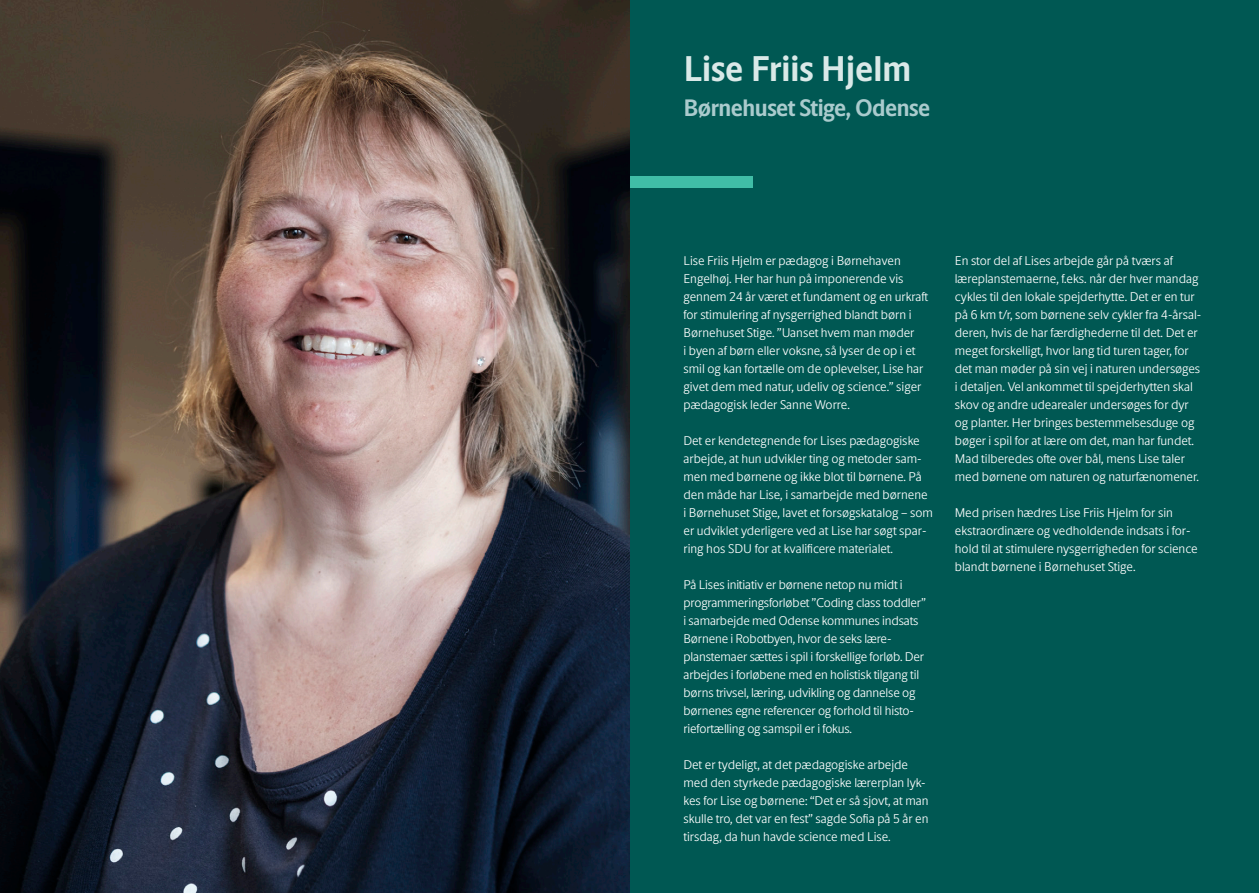
<style>
.page{position:relative;width:1259px;height:893px;background:#fff}
.page>*{position:absolute;margin:0;border:0;box-sizing:border-box;transform-origin:0 0}
.Header_-_Name{font:700 36px "Novo Apply Sans";color:#dae9e8}
.Header_-_sub{font:700 24px "Novo Apply Sans";letter-spacing:-.02em;color:#aacbcd}
.bread{font:300 12.75px/18px "Novo Apply Sans";color:#fff}
</style>
<div class="page">
<div style="left:629px;top:0;width:630px;height:893px;background:#005853"></div>
<div style="left:629px;top:176px;width:124px;height:11px;background:#40bda7"></div>
<img style="left:0;top:0;width:629px;height:893px">
<p class="Header_-_Name" style="left:683px;top:43px;width:229px">Lise Friis Hjelm</p>
<p class="Header_-_sub" style="left:683px;top:90px;width:248px">Børnehuset Stige, Odense</p>
<p class="bread" style="left:683px;top:251px;width:246px">Lise Friis Hjelm er pædagog i Børnehaven Engelhøj. Her har hun på imponerende vis gennem 24 år været et fundament og en urkraft for stimulering af nysgerrighed blandt børn i Børnehuset Stige. ”Uanset hvem man møder<br>i byen af børn eller voksne, så lyser de op i et smil og kan fortælle om de oplevelser, Lise har givet dem med natur, udeliv og science.” siger pædagogisk leder Sanne Worre.</p>
<p class="bread" style="left:683px;top:431px;width:251px">Det er kendetegnende for Lises pædagogiske arbejde, at hun udvikler ting og metoder sam&shy;men med børnene og ikke blot til børnene. På den måde har Lise, i samarbejde med børnene i Børnehuset Stige, lavet et forsøgskatalog – som er udviklet yderligere ved at Lise har søgt spar&shy;ring hos SDU for at kvalificere materialet.</p>
<p class="bread" style="left:683px;top:575px;width:244px">På Lises initiativ er børnene netop nu midt i programmeringsforløbet ”Coding class toddler” i samarbejde med Odense kommunes indsats Børnene i Robotbyen, hvor de seks lære&shy;planstemaer sættes i spil i forskellige forløb. Der arbejdes i forløbene med en holistisk tilgang til børns trivsel, læring, udvikling og dannelse og børnenes egne referencer og forhold til histo&shy;riefortælling og samspil er i fokus.</p>
<p class="bread" style="left:683px;top:755px;width:247px">Det er tydeligt, at det pædagogiske arbejde med den styrkede pædagogiske lærerplan lyk&shy;kes for Lise og børnene: “Det er så sjovt, at man skulle tro, det var en fest” sagde Sofia på 5 år en tirsdag, da hun havde science med Lise.</p>
<p class="bread" style="left:955px;top:251px;width:248px">En stor del af Lises arbejde går på tværs af læreplanstemaerne, f.eks. når der hver mandag cykles til den lokale spejderhytte. Det er en tur på 6 km t/r, som børnene selv cykler fra 4-årsal&shy;deren, hvis de har færdighederne til det. Det er meget forskelligt, hvor lang tid turen tager, for det man møder på sin vej i naturen undersøges i detaljen. Vel ankommet til spejderhytten skal skov og andre udearealer undersøges for dyr og planter. Her bringes bestemmelsesduge og bøger i spil for at lære om det, man har fundet.<br>Mad tilberedes ofte over bål, mens Lise taler med børnene om naturen og naturfænomener.</p>
<p class="bread" style="left:955px;top:503px;width:244px">Med prisen hædres Lise Friis Hjelm for sin ekstraordinære og vedholdende indsats i for&shy;hold til at stimulere nysgerrigheden for science blandt børnene i Børnehuset Stige.</p>
</div>
